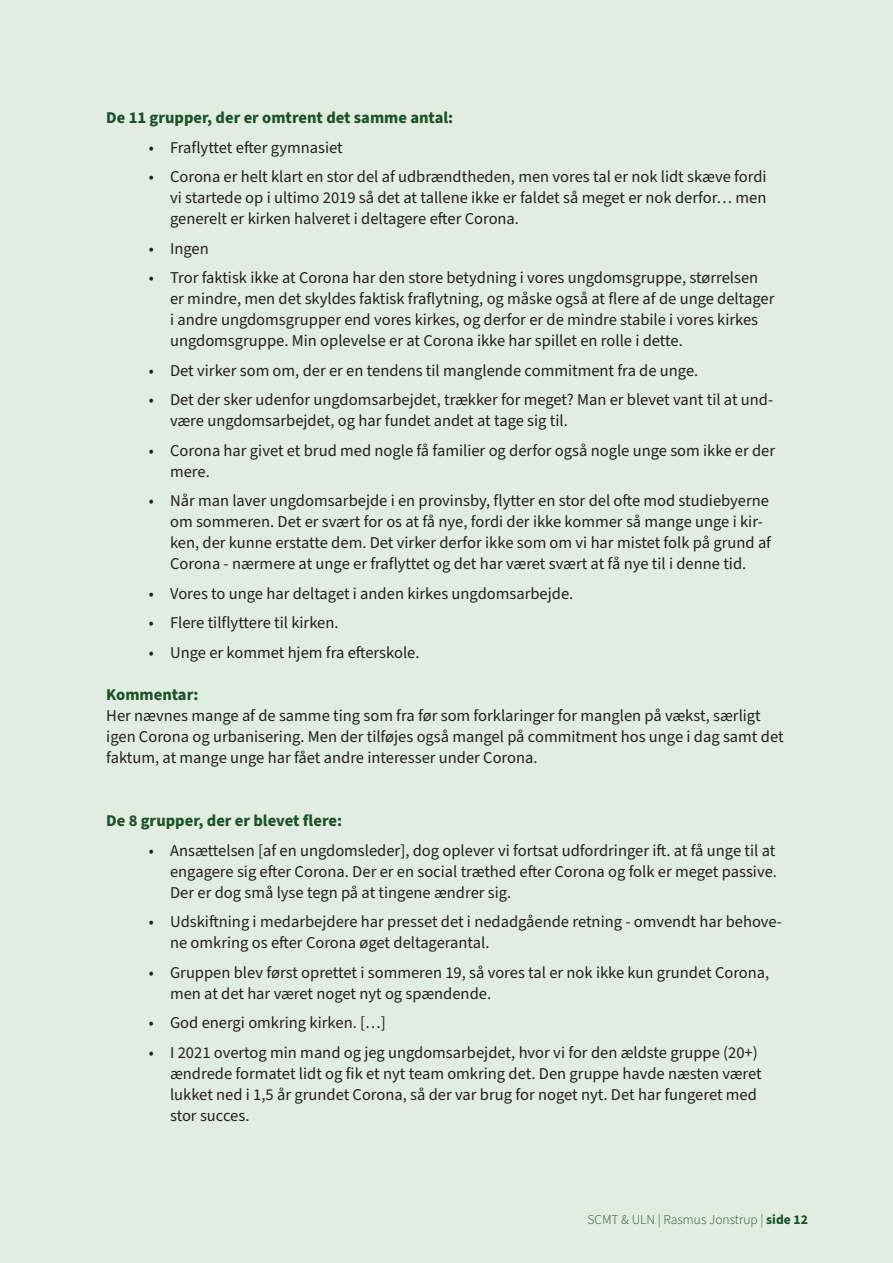
<style>
.page{position:relative;width:893px;height:1263px;background:#e1ede1}
.page>*{position:absolute;margin:0;border:0;box-sizing:border-box;transform-origin:0 0}
.Brød_start{font:16.5px/21px "Source Sans Pro";color:#231f20}
.Bold_brød__grøn{font:700 16.5px "Source Sans Pro";color:#1b5126}
.t1{font:300 13.5px "Source Sans Pro";color:#1b5126}
.s1{font-weight:700}
</style>
<div class="page">
<p class="Bold_brød__grøn" style="left:106px;top:106px;width:348px">De 11 grupper, der er omtrent det samme antal:</p>
<p class="Brød_start" style="left:149px;top:137px;width:195px">• Fraflyttet efter gymnasiet</p>
<p class="Brød_start" style="left:170px;top:167px;width:598px;text-align:justify;text-indent:-21px">• Corona er helt klart en stor del af udbrændtheden, men vores tal er nok lidt skæve fordi vi startede op i ultimo 2019 så det at tallene ikke er faldet så meget er nok derfor… men generelt er kirken halveret i deltagere efter Corona.</p>
<p class="Brød_start" style="left:149px;top:238px;width:61px">• Ingen</p>
<p class="Brød_start" style="left:170px;top:268px;width:606px;text-indent:-21px">• Tror faktisk ikke at Corona har den store betydning i vores ungdomsgruppe, størrelsen er mindre, men det skyldes faktisk fraflytning, og måske også at flere af de unge deltager i andre ungdomsgrupper end vores kirkes, og derfor er de mindre stabile i vores kirkes ungdomsgruppe. Min oplevelse er at Corona ikke har spillet en rolle i dette.</p>
<p class="Brød_start" style="left:149px;top:360px;width:551px">• Det virker som om, der er en tendens til manglende commitment fra de unge.</p>
<p class="Brød_start" style="left:170px;top:390px;width:605px;text-indent:-21px">• Det der sker udenfor ungdomsarbejdet, trækker for meget? Man er blevet vant til at und&shy;være ungdomsarbejdet, og har fundet andet at tage sig til.</p>
<p class="Brød_start" style="left:170px;top:440px;width:606px;text-indent:-21px">• Corona har givet et brud med nogle få familier og derfor også nogle unge som ikke er der mere.</p>
<p class="Brød_start" style="left:170px;top:491px;width:602px;text-indent:-21px">• Når man laver ungdomsarbejde i en provinsby, flytter en stor del ofte mod studiebyerne om sommeren. Det er svært for os at få nye, fordi der ikke kommer så mange unge i kir&shy;ken, der kunne erstatte dem. Det virker derfor ikke som om vi har mistet folk på grund af Corona - nærmere at unge er fraflyttet og det har været svært at få nye til i denne tid.</p>
<p class="Brød_start" style="left:149px;top:583px;width:426px">• Vores to unge har deltaget i anden kirkes ungdomsarbejde.</p>
<p class="Brød_start" style="left:149px;top:613px;width:191px">• Flere tilflyttere til kirken.</p>
<p class="Brød_start" style="left:149px;top:642px;width:272px">• Unge er kommet hjem fra efterskole.</p>
<p class="Bold_brød__grøn" style="left:106px;top:684px;width:94px">Kommentar:</p>
<p class="Brød_start" style="left:106px;top:706px;width:679px">Her nævnes mange af de samme ting som fra før som forklaringer for manglen på vækst, særligt igen Corona og urbanisering. Men der tilføjes også mangel på commitment hos unge i dag samt det faktum, at mange unge har fået andre interesser under Corona.</p>
<p class="Bold_brød__grøn" style="left:106px;top:810px;width:237px">De 8 grupper, der er blevet flere:</p>
<p class="Brød_start" style="left:170px;top:840px;width:608px;text-align:justify;text-indent:-21px">• Ansættelsen [af en ungdomsleder], dog oplever vi fortsat udfordringer ift. at få unge til at engagere sig efter Corona. Der er en social træthed efter Corona og folk er meget passive.<br>Der er dog små lyse tegn på at tingene ændrer sig.</p>
<p class="Brød_start" style="left:170px;top:912px;width:613px;text-indent:-21px">• Udskiftning i medarbejdere har presset det i nedadgående retning - omvendt har behove&shy;ne omkring os efter Corona øget deltagerantal.</p>
<p class="Brød_start" style="left:170px;top:962px;width:601px;text-indent:-21px">• Gruppen blev først oprettet i sommeren 19, så vores tal er nok ikke kun grundet Corona, men at det har været noget nyt og spændende.</p>
<p class="Brød_start" style="left:149px;top:1013px;width:238px">• God energi omkring kirken. […]</p>
<p class="Brød_start" style="left:170px;top:1042px;width:593px;text-indent:-21px">• I 2021 overtog min mand og jeg ungdomsarbejdet, hvor vi for den ældste gruppe (20+) ændrede formatet lidt og fik et nyt team omkring det. Den gruppe havde næsten været lukket ned i 1,5 år grundet Corona, så der var brug for noget nyt. Det har fungeret med stor succes.</p>
<p class="t1" style="left:587px;top:1210px;width:222px">SCMT &amp; ULN | Rasmus Jonstrup | <span class="s1">side 12</span></p>
</div>
